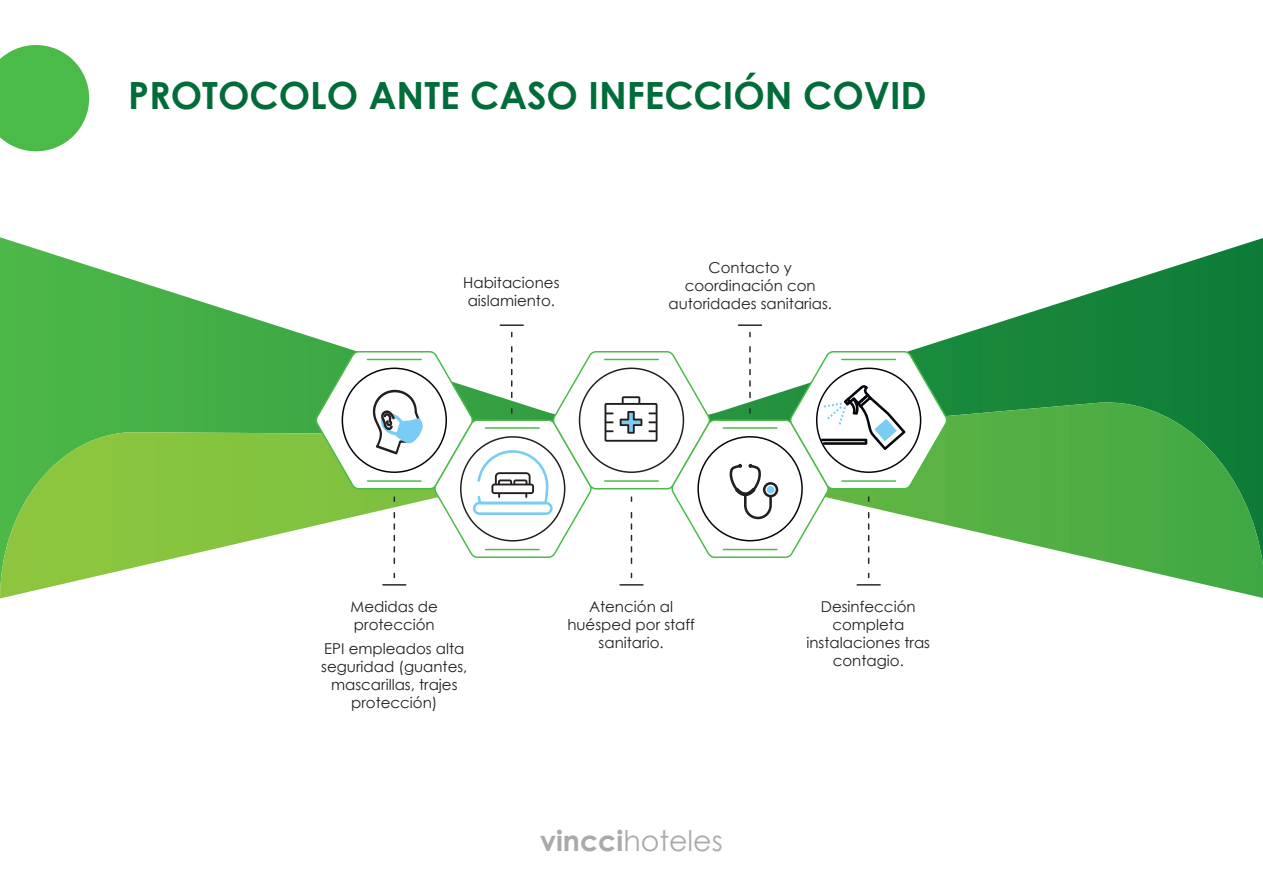
<style>
.page{position:relative;width:1263px;height:893px;background:#fff}
.page>*{position:absolute;margin:0;border:0;box-sizing:border-box;transform-origin:0 0}
.t1{font:700 37.5px "Century Gothic";color:#006c39}
.t2{font:28.5px "Century Gothic";color:#aaaaac}
.t3{font:15px/18px "Century Gothic";color:#241f1f;text-align:center}
.s1{font-weight:700}
</style>
<div class="page">
<svg style="left:0;top:237px;width:1263px;height:165px"></svg>
<img style="left:0;top:402px;width:1263px;height:196px">
<svg style="left:0;top:45px;width:89px;height:106px;background:#66c564"></svg>
<hr style="left:500px;top:324px;width:24px;height:2px;background:#242a2b">
<hr style="left:738px;top:324px;width:24px;height:2px;background:#242a2b">
<hr style="left:382px;top:584px;width:24px;height:2px;background:#242a2b">
<hr style="left:619px;top:584px;width:25px;height:2px;background:#242a2b">
<hr style="left:856px;top:584px;width:25px;height:2px;background:#242a2b">
<svg style="left:316px;top:346px;width:631px;height:218px"></svg>
<h1 class="t1" style="left:128px;top:66px;width:800px">PROTOCOLO ANTE CASO INFECCIÓN COVID</h1>
<p class="t3" style="left:463px;top:273px;width:98px;text-align:left">Habitaciones aislamiento.</p>
<p class="t3" style="left:668px;top:258px;width:165px">Contacto y coordinación con autoridades sanitarias.</p>
<p class="t3" style="left:351px;top:597px;width:89px;text-align:left">Medidas de protección</p>
<p class="t3" style="left:321px;top:639px;width:148px">EPI empleados alta seguridad (guantes, mascarillas, trajes protección)</p>
<p class="t3" style="left:567px;top:597px;width:129px">Atención al huésped por staff sanitario.</p>
<p class="t3" style="left:806px;top:597px;width:125px">Desinfección completa instalaciones tras contagio.</p>
<h2 class="t2" style="left:540px;top:820px;width:184px"><span class="s1">vincci</span>hoteles</h2>
</div>
